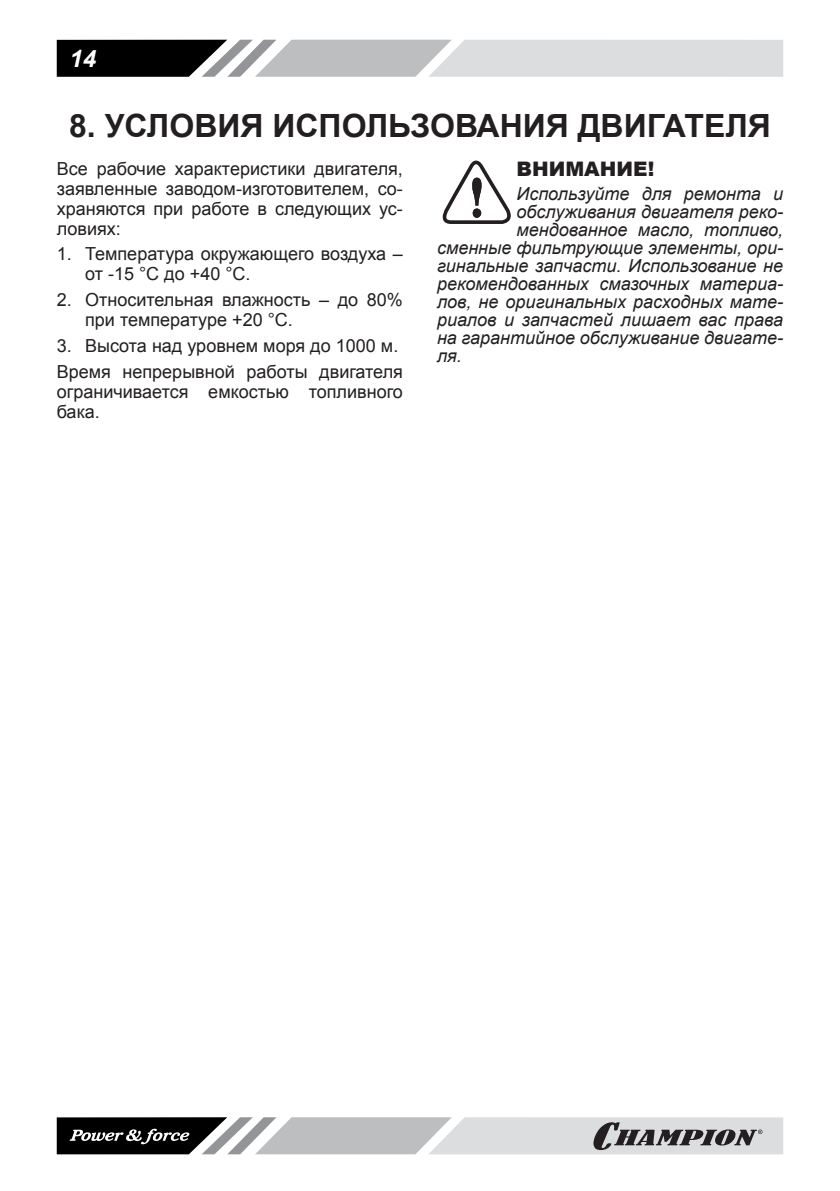
<style>
.page{position:relative;width:840px;height:1191px;background:#fff}
.page>*{position:absolute;margin:0;border:0;box-sizing:border-box;transform-origin:0 0}
.t1{font:700 32px "Arial";color:#231f20}
.t2{font:italic 700 24px "Arial";color:#fff}
.t3{font:900 20px "Arial";color:#231f20}
.t4{font:18px/20px "Arial";color:#231f20}
.t5{font:italic 18px "Arial";color:#231f20}
</style>
<div class="page">
<svg style="left:57px;top:40px;width:725px;height:37px;background:#a7a8a9"></svg>
<svg style="left:57px;top:1117px;width:725px;height:37px;background:#a1a1a2"></svg>
<svg style="left:442px;top:161px;width:69px;height:63px"></svg>
<h2 class="t2" style="left:70px;top:44px;width:28px">14</h2>
<h1 class="t1" style="left:69px;top:104px;width:703px">8. УСЛОВИЯ ИСПОЛЬЗОВАНИЯ ДВИГАТЕЛЯ</h1>
<p class="t4" style="left:57px;top:159px;width:347px;text-align:justify">Все рабочие характеристики двигателя, заявленные заводом-изготовителем, со&shy;храняются при работе в следующих ус&shy;ловиях:</p>
<p class="t4" style="left:85px;top:244px;width:319px;text-indent:-28px">1. Температура окружающего воздуха – от -15 °С до +40 °С.</p>
<p class="t4" style="left:85px;top:290px;width:319px;text-indent:-28px">2. Относительная влажность – до 80% при температуре +20 °С.</p>
<p class="t4" style="left:57px;top:333px;width:347px;line-height:25.6px">3. Высота над уровнем моря до 1000 м.<br>Время непрерывной работы двигателя</p>
<p class="t4" style="left:57px;top:381px;width:347px">ограничивается емкостью топливного бака.</p>
<p class="t3" style="left:516px;top:154px;width:139px">ВНИМАНИЕ!</p>
<p class="t5" style="left:516px;top:182px;width:268px">Используйте для ремонта и</p>
<p class="t5" style="left:516px;top:200px;width:268px">обслуживания двигателя реко-</p>
<p class="t5" style="left:516px;top:218px;width:268px">мендованное масло, топливо,</p>
<p class="t5" style="left:437px;top:236px;width:347px">сменные фильтрующие элементы, ори-</p>
<p class="t5" style="left:437px;top:254px;width:347px">гинальные запчасти. Использование не</p>
<p class="t5" style="left:437px;top:272px;width:347px">рекомендованных смазочных материа-</p>
<p class="t5" style="left:437px;top:290px;width:347px">лов, не оригинальных расходных мате-</p>
<p class="t5" style="left:437px;top:308px;width:347px">риалов и запчастей лишает вас права</p>
<p class="t5" style="left:437px;top:326px;width:347px">на гарантийное обслуживание двигате-</p>
<p class="t5" style="left:437px;top:344px;width:26px">ля.</p>
</div>
